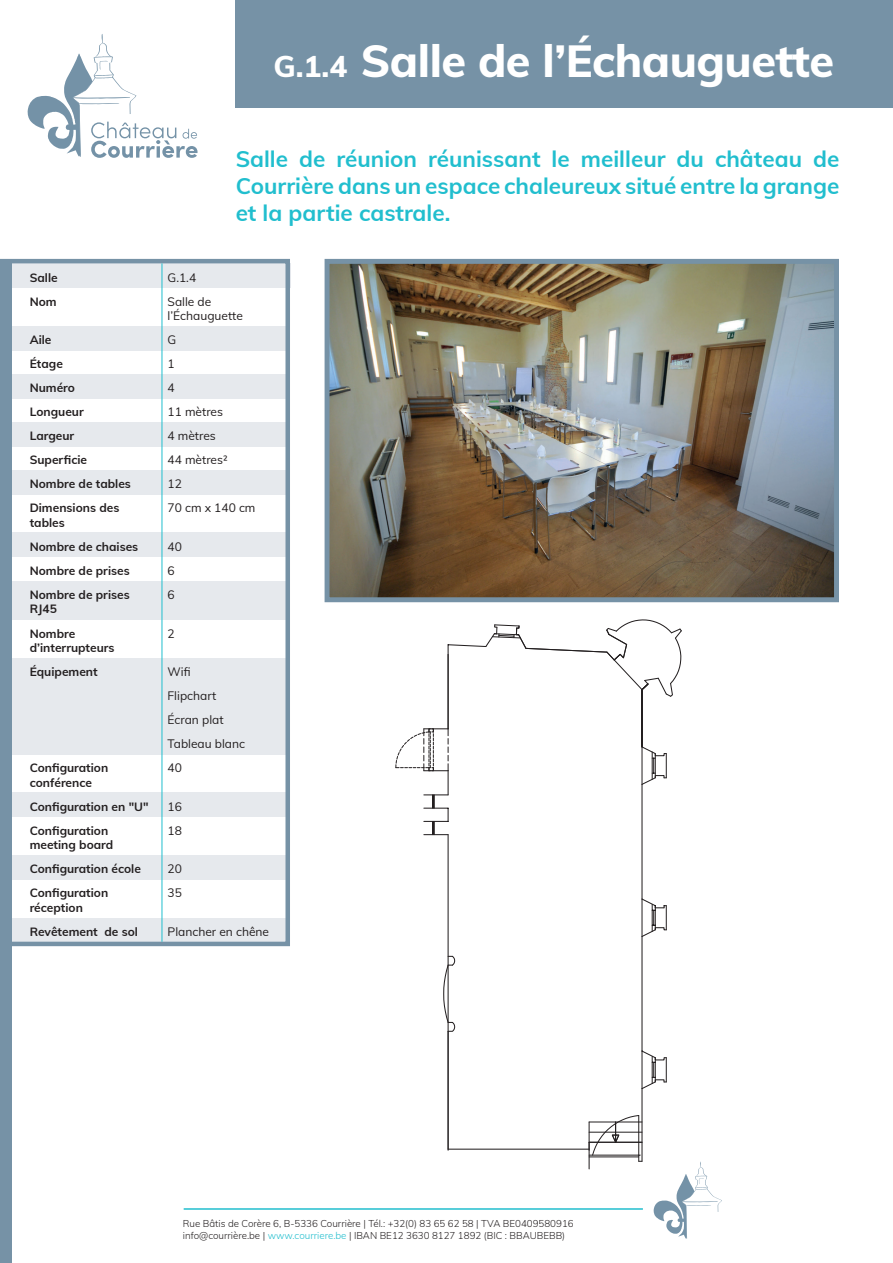
<style>
.page{position:relative;width:893px;height:1263px;background:#fff}
.page>*{position:absolute;margin:0;border:0;box-sizing:border-box;transform-origin:0 0}
.t1{font:800 45px "Muli";letter-spacing:-.01em;color:#fff}
.t2{font:700 22.5px/27px "Muli";color:#21bece;text-align:justify}
.t3{font:700 12px/14.4px "Muli";color:#231f20}
.t4{font:12px/24px "Muli";color:#231f20}
.t5{font:300 9.75px/11.7px "Muli";color:#231f20}
.s1{font-size:30px}
.s2{color:#21bece}
</style>
<div class="page">
<svg style="left:27px;top:34px;width:171px;height:124px"></svg>
<div style="left:235px;top:0;width:658px;height:107px;background:#7692a6"></div>
<svg style="left:653px;top:1161px;width:69px;height:78px"></svg>
<hr style="left:184px;top:1208px;width:459px;height:2px;background:#21bece">
<img style="left:331px;top:265px;width:502px;height:331px">
<div style="left:325px;top:259px;width:514px;height:343px;border:5px solid #7692a6"></div>
<svg style="left:447px;top:938px;width:206px;height:213px"></svg>
<svg style="left:443px;top:967px;width:4px;height:53px"></svg>
<hr style="left:641px;top:1088px;width:1px;height:73px;background:#231f20">
<svg style="left:641px;top:1056px;width:26px;height:34px"></svg>
<svg style="left:447px;top:644px;width:161px;height:506px"></svg>
<svg style="left:484px;top:619px;width:198px;height:319px"></svg>
<svg style="left:424px;top:794px;width:25px;height:41px"></svg>
<svg style="left:395px;top:728px;width:54px;height:43px"></svg>
<svg style="left:589px;top:1115px;width:53px;height:54px"></svg>
<hr style="left:589px;top:1132px;width:53px;height:1px;background:#231f20">
<hr style="left:589px;top:1142px;width:53px;height:1px;background:#231f20">
<hr style="left:589px;top:1122px;width:53px;height:1px;background:#231f20">
<svg style="left:12px;top:259px;width:278px;height:687px"></svg>
<hr style="left:162px;top:263px;width:1px;height:679px;background:#21bece">
<div style="left:0;top:259px;width:12px;height:1004px;background:#7692a6"></div>
<h1 class="t1" style="left:273px;top:28px;width:562px"><span class="s1">G.1.4</span> Salle de l’Échauguette</h1>
<h2 class="t2" style="left:236px;top:144px;width:605px">Salle de réunion réunissant le meilleur du château de Courrière dans un espace chaleureux situé entre la grange et la partie castrale.</h2>
<p class="t3" style="left:30px;top:269px;width:29px">Salle</p>
<p class="t4" style="left:168px;top:265px;width:30px">G.1.4</p>
<p class="t3" style="left:30px;top:293px;width:28px">Nom</p>
<p class="t4" style="left:168px;top:293px;width:77px;line-height:14.4px">Salle de l’Échauguette</p>
<p class="t3" style="left:30px;top:332px;width:23px">Aile</p>
<p class="t4" style="left:168px;top:327px;width:10px">G</p>
<p class="t3" style="left:30px;top:356px;width:35px">Étage</p>
<p class="t4" style="left:168px;top:351px;width:9px">1</p>
<p class="t3" style="left:30px;top:380px;width:47px">Numéro</p>
<p class="t4" style="left:168px;top:375px;width:9px">4</p>
<p class="t3" style="left:30px;top:404px;width:56px">Longueur</p>
<p class="t4" style="left:168px;top:399px;width:57px">11 mètres</p>
<p class="t3" style="left:30px;top:428px;width:46px">Largeur</p>
<p class="t4" style="left:168px;top:423px;width:50px">4 mètres</p>
<p class="t3" style="left:30px;top:452px;width:59px">Superficie</p>
<p class="t4" style="left:168px;top:447px;width:62px">44 mètres²</p>
<p class="t3" style="left:30px;top:476px;width:103px">Nombre de tables</p>
<p class="t4" style="left:168px;top:471px;width:16px">12</p>
<p class="t3" style="left:30px;top:500px;width:91px">Dimensions des tables</p>
<p class="t4" style="left:168px;top:496px;width:89px">70 cm x 140 cm</p>
<p class="t3" style="left:30px;top:539px;width:110px">Nombre de chaises</p>
<p class="t4" style="left:168px;top:534px;width:16px">40</p>
<p class="t3" style="left:30px;top:563px;width:101px">Nombre de prises</p>
<p class="t4" style="left:168px;top:558px;width:9px">6</p>
<p class="t3" style="left:30px;top:587px;width:101px">Nombre de prises<br>RJ45</p>
<p class="t4" style="left:168px;top:582px;width:9px">6</p>
<p class="t3" style="left:30px;top:625px;width:86px">Nombre d’interrupteurs</p>
<p class="t4" style="left:168px;top:621px;width:9px">2</p>
<p class="t3" style="left:30px;top:664px;width:69px">Équipement</p>
<p class="t4" style="left:168px;top:659px;width:79px">Wifi<br>Flipchart<br>Écran plat<br>Tableau blanc</p>
<p class="t3" style="left:30px;top:760px;width:80px">Configuration conférence</p>
<p class="t4" style="left:168px;top:755px;width:16px">40</p>
<p class="t3" style="left:30px;top:799px;width:120px">Configuration en "U"</p>
<p class="t4" style="left:168px;top:794px;width:16px">16</p>
<p class="t3" style="left:30px;top:823px;width:85px">Configuration meeting board</p>
<p class="t4" style="left:168px;top:818px;width:16px">18</p>
<p class="t3" style="left:30px;top:861px;width:113px">Configuration école</p>
<p class="t4" style="left:168px;top:856px;width:16px">20</p>
<p class="t3" style="left:30px;top:885px;width:80px">Configuration réception</p>
<p class="t4" style="left:168px;top:880px;width:16px">35</p>
<p class="t3" style="left:30px;top:924px;width:110px">Revêtement de sol</p>
<p class="t4" style="left:168px;top:919px;width:103px">Plancher en chêne</p>
<p class="t5" style="left:183px;top:1217px;width:392px">Rue Bâtis de Corère 6, B-5336 Courrière | Tél.: +32(0) 83 65 62 58 | TVA BE0409580916 info@courrière.be | <span class="s2">www.courriere.be</span> | IBAN BE12 3630 8127 1892 (BIC : BBAUBEBB)</p>
</div>
